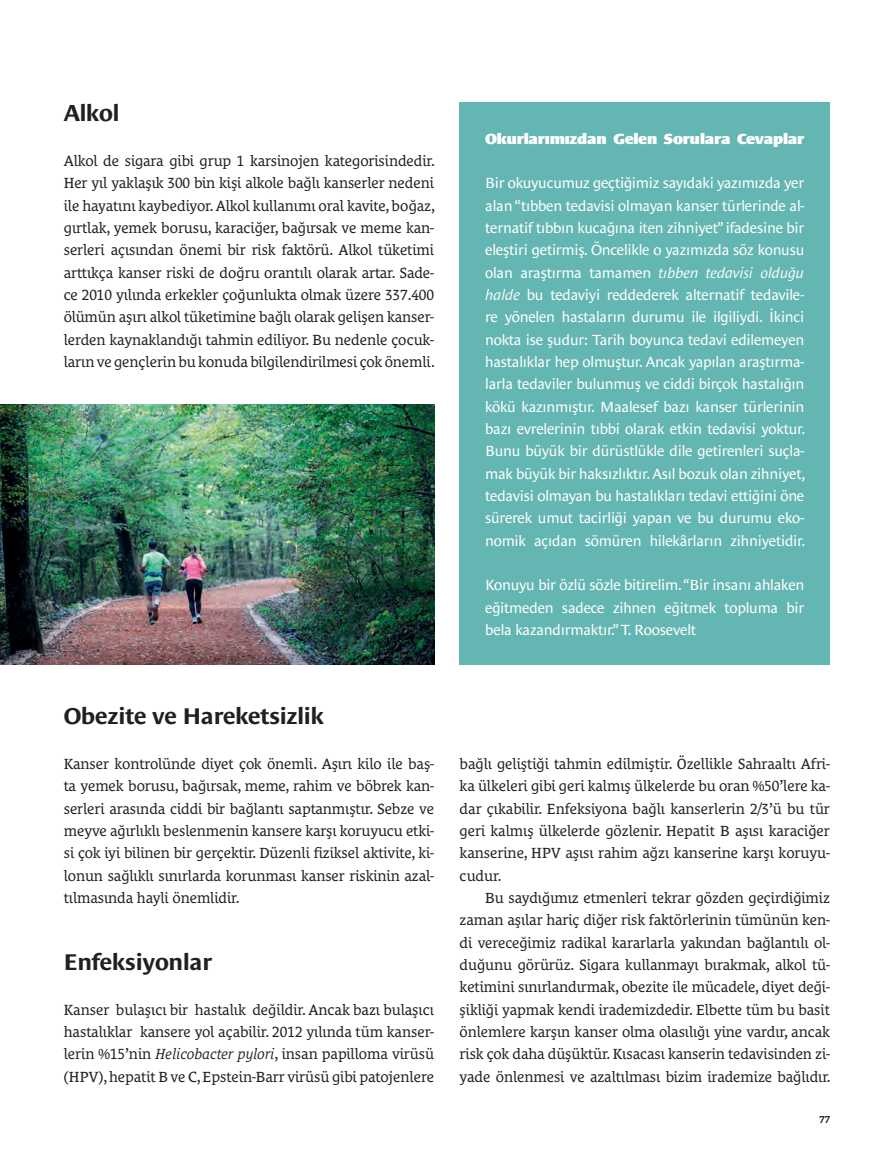
<style>
.page{position:relative;width:892px;height:1171px;background:#fff}
.page>*{position:absolute;margin:0;border:0;box-sizing:border-box;transform-origin:0 0}
.t1{font:700 23.25px "Le Monde Sans Pro";letter-spacing:-.01em;color:#231f20}
.t2{font:15px/22.4px "Le Monde Courrier Pro";letter-spacing:-.01em;color:#231f20;text-align:justify}
.t3{font:15px/22.4px "Le Monde Sans Pro";letter-spacing:-.015em;color:#fff;text-align:justify}
.t4{font:900 15px "Le Monde Sans Pro";letter-spacing:-.015em;color:#fff}
.t5{font:700 10.35px "Le Monde Courrier Pro";color:#231f20}
.s1{font-style:italic}
</style>
<div class="page">
<div style="left:459px;top:102px;width:370px;height:562px;background:#63b6b1"></div>
<img style="left:0;top:404px;width:434px;height:260px">
<h1 class="t1" style="left:64px;top:95px;width:57px">Alkol</h1>
<p class="t2" style="left:64px;top:148px;width:372px">Alkol de sigara gibi grup 1 karsinojen kategorisindedir.<br>Her yıl yaklaşık 300 bin kişi alkole bağlı kanserler nedeni ile hayatını kaybediyor. Alkol kullanımı oral kavite, boğaz, gırtlak, yemek borusu, karaciğer, bağırsak ve meme kan&shy;serleri açısından önemi bir risk faktörü. Alkol tüketimi arttıkça kanser riski de doğru orantılı olarak artar. Sade&shy;ce 2010 yılında erkekler çoğunlukta olmak üzere 337.400 ölümün aşırı alkol tüketimine bağlı olarak gelişen kanser&shy;lerden kaynaklandığı tahmin ediliyor. Bu nedenle çocuk&shy;ların ve gençlerin bu konuda bilgilendirilmesi çok önemli.</p>
<p class="t4" style="left:485px;top:127px;width:320px">Okurlarımızdan Gelen Sorulara Cevaplar</p>
<p class="t3" style="left:485px;top:170px;width:321px">Bir okuyucumuz geçtiğimiz sayıdaki yazımızda yer alan “tıbben tedavisi olmayan kanser türlerinde al&shy;ternatif tıbbın kucağına iten zihniyet” ifadesine bir eleştiri getirmiş. Öncelikle o yazımızda söz konusu olan araştırma tamamen <span class="s1">tıbben tedavisi olduğu halde</span> bu tedaviyi reddederek alternatif tedavile&shy;re yönelen hastaların durumu ile ilgiliydi. İkinci nokta ise şudur: Tarih boyunca tedavi edilemeyen hastalıklar hep olmuştur. Ancak yapılan araştırma&shy;larla tedaviler bulunmuş ve ciddi birçok hastalığın kökü kazınmıştır. Maalesef bazı kanser türlerinin bazı evrelerinin tıbbi olarak etkin tedavisi yoktur.<br>Bunu büyük bir dürüstlükle dile getirenleri suçla&shy;mak büyük bir haksızlıktır. Asıl bozuk olan zihniyet, tedavisi olmayan bu hastalıkları tedavi ettiğini öne sürerek umut tacirliği yapan ve bu durumu eko&shy;nomik açıdan sömüren hilekârların zihniyetidir.</p>
<p class="t3" style="left:485px;top:572px;width:320px">Konuyu bir özlü sözle bitirelim. “Bir insanı ahlaken eğitmeden sadece zihnen eğitmek topluma bir bela kazandırmaktır.” T. Roosevelt</p>
<h1 class="t1" style="left:64px;top:698px;width:261px">Obezite ve Hareketsizlik</h1>
<p class="t2" style="left:64px;top:750px;width:371px">Kanser kontrolünde diyet çok önemli. Aşırı kilo ile baş&shy;ta yemek borusu, bağırsak, meme, rahim ve böbrek kan&shy;serleri arasında ciddi bir bağlantı saptanmıştır. Sebze ve meyve ağırlıklı beslenmenin kansere karşı koruyucu etki&shy;si çok iyi bilinen bir gerçektir. Düzenli fiziksel aktivite, ki&shy;lonun sağlıklı sınırlarda korunması kanser riskinin azal&shy;tılmasında hayli önemlidir.</p>
<h1 class="t1" style="left:64px;top:943px;width:150px">Enfeksiyonlar</h1>
<p class="t2" style="left:64px;top:996px;width:371px">Kanser bulaşıcı bir hastalık değildir. Ancak bazı bulaşıcı hastalıklar kansere yol açabilir. 2012 yılında tüm kanser&shy;lerin %15’nin <span class="s1">Helicobacter pylori</span>, insan papilloma virüsü (HPV), hepatit B ve C, Epstein-Barr virüsü gibi patojenlere</p>
<p class="t2" style="left:459px;top:750px;width:371px">bağlı geliştiği tahmin edilmiştir. Özellikle Sahraaltı Afri&shy;ka ülkeleri gibi geri kalmış ülkelerde bu oran %50’lere ka&shy;dar çıkabilir. Enfeksiyona bağlı kanserlerin 2/3’ü bu tür geri kalmış ülkelerde gözlenir. Hepatit B aşısı karaciğer kanserine, HPV aşısı rahim ağzı kanserine karşı koruyu&shy;cudur.</p>
<p class="t2" style="left:459px;top:884px;width:372px;text-indent:26px">Bu saydığımız etmenleri tekrar gözden geçirdiğimiz zaman aşılar hariç diğer risk faktörlerinin tümünün ken&shy;di vereceğimiz radikal kararlarla yakından bağlantılı ol&shy;duğunu görürüz. Sigara kullanmayı bırakmak, alkol tü&shy;ketimini sınırlandırmak, obezite ile mücadele, diyet deği&shy;şikliği yapmak kendi irademizdedir. Elbette tüm bu basit önlemlere karşın kanser olma olasılığı yine vardır, ancak risk çok daha düşüktür. Kısacası kanserin tedavisinden zi&shy;yade önlenmesi ve azaltılması bizim irademize bağlıdır.</p>
<p class="t5" style="left:819px;top:1110px;width:12px">77</p>
</div>
